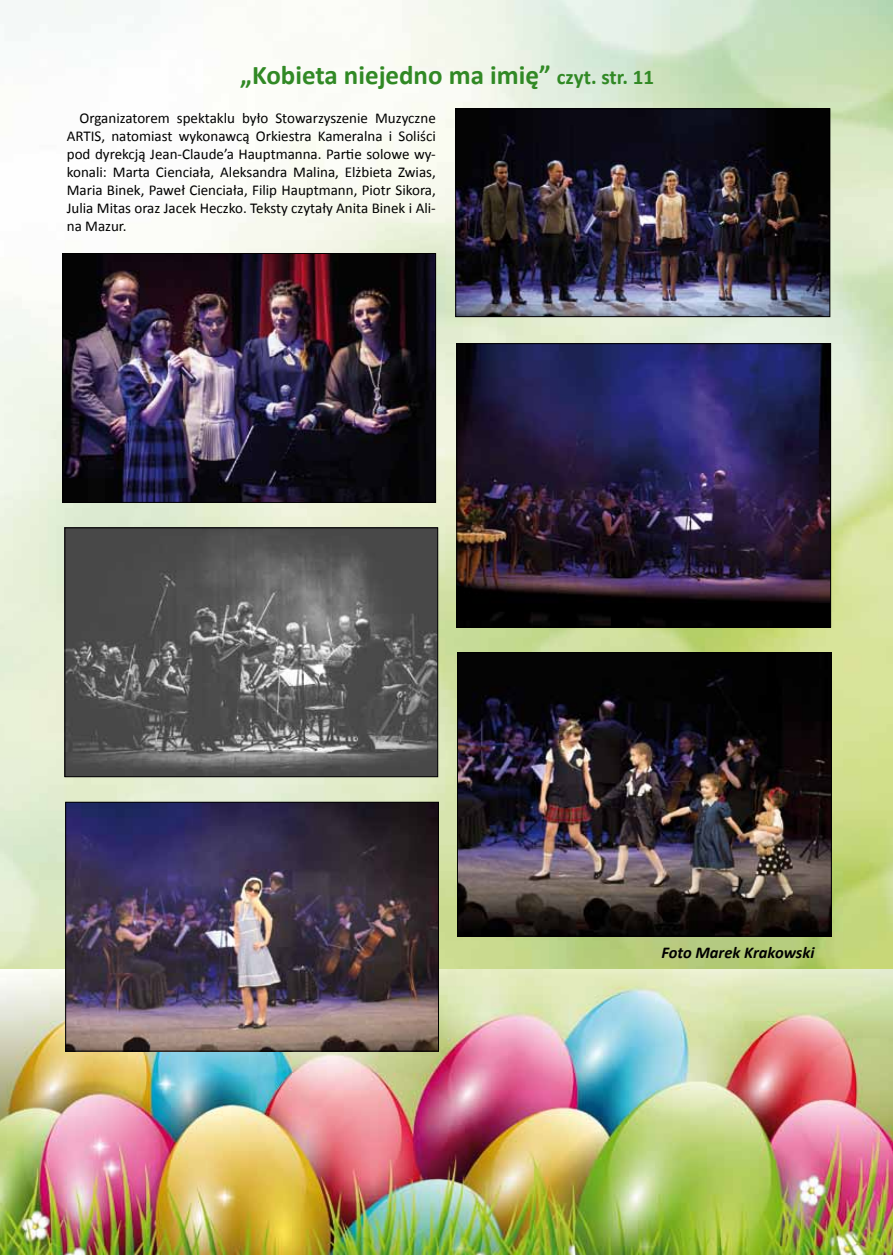
<style>
.page{position:relative;width:893px;height:1255px;background:#fff}
.page>*{position:absolute;margin:0;border:0;box-sizing:border-box;transform-origin:0 0}
.t1{font:700 27px "Calibri";color:#318925}
.t2{font:italic 700 16.5px "Calibri";color:#000}
.t3{font:15px/18px "Calibri";color:#000;text-align:justify}
.s1{font-size:21px}
</style>
<div class="page">
<img style="left:0;top:0;width:893px;height:969px">
<img style="left:0;top:969px;width:893px;height:285px">
<img style="left:457px;top:110px;width:371px;height:205px">
<div style="left:455px;top:108px;width:375px;height:209px;border:1px solid #000"></div>
<img style="left:64px;top:255px;width:370px;height:245px">
<div style="left:62px;top:253px;width:374px;height:249px;border:1px solid #000"></div>
<img style="left:67px;top:529px;width:369px;height:246px">
<div style="left:65px;top:527px;width:373px;height:250px;border:1px solid #000"></div>
<img style="left:67px;top:803px;width:370px;height:246px">
<div style="left:65px;top:801px;width:374px;height:250px;border:1px solid #000"></div>
<img style="left:458px;top:345px;width:371px;height:280px">
<div style="left:456px;top:343px;width:375px;height:284px;border:1px solid #000"></div>
<img style="left:459px;top:654px;width:371px;height:280px">
<div style="left:457px;top:652px;width:375px;height:284px;border:1px solid #000"></div>
<h1 class="t1" style="left:240px;top:58px;width:415px">„Kobieta niejedno ma imię” <span class="s1">czyt. str. 11</span></h1>
<p class="t3" style="left:67px;top:109px;width:371px;text-indent:13px">Organizatorem spektaklu było Stowarzyszenie Muzyczne ARTIS, natomiast wykonawcą Orkiestra Kameralna i Soliści pod dyrekcją Jean-Claude’a Hauptmanna. Partie solowe wy&shy;konali: Marta Cienciała, Aleksandra Malina, Elżbieta Zwias, Maria Binek, Paweł Cienciała, Filip Hauptmann, Piotr Sikora, Julia Mitas oraz Jacek Heczko. Teksty czytały Anita Binek i Ali&shy;na Mazur.</p>
<p class="t2" style="left:661px;top:942px;width:155px">Foto Marek Krakowski</p>
</div>
